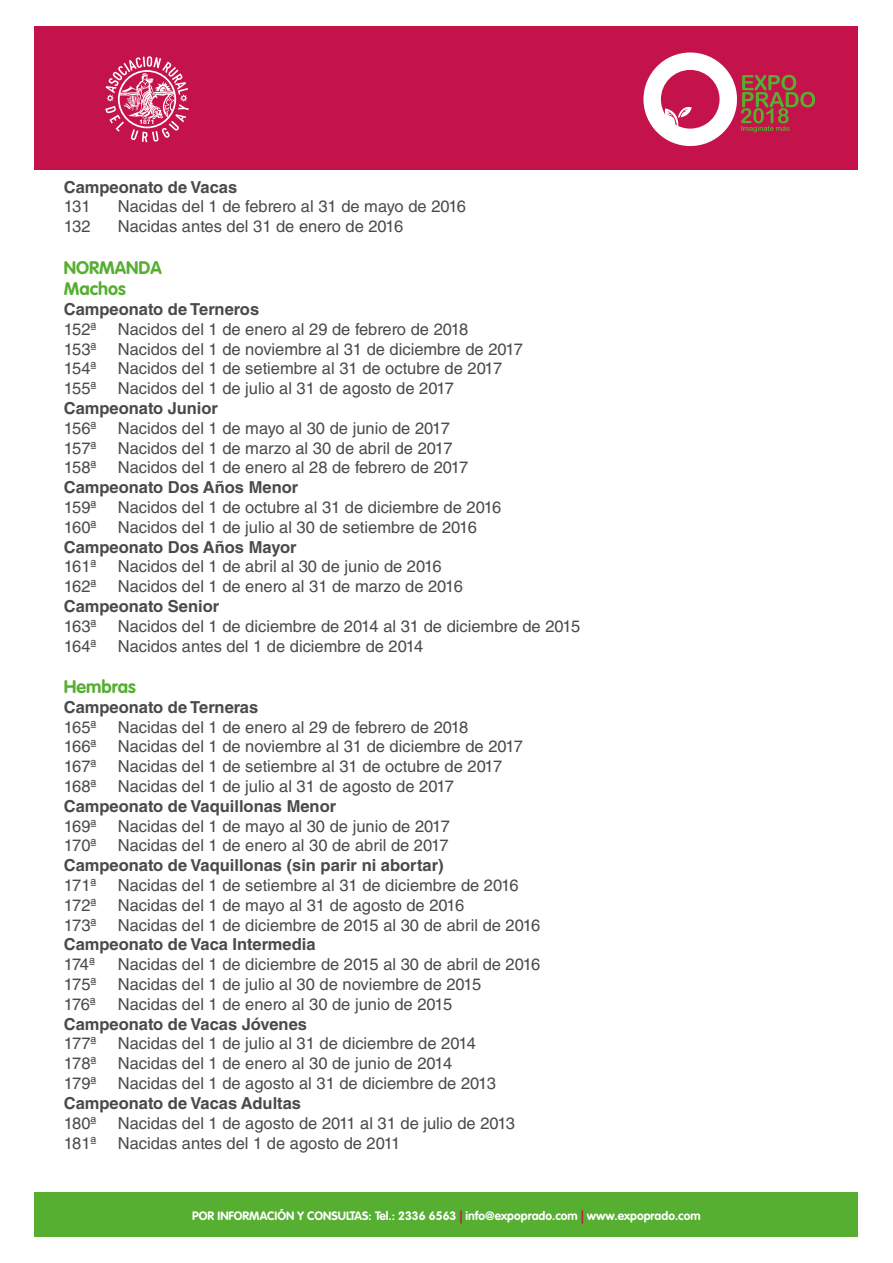
<style>
.page{position:relative;width:893px;height:1263px;background:#fff}
.page>*{position:absolute;margin:0;border:0;box-sizing:border-box;transform-origin:0 0}
.t1{font:700 18px/21.6px "VAG Rounded Std";color:#56af31}
.t2{font:16.5px "Helvetica LT Std";color:#4a4a49}
.t3{font:700 16.5px "Helvetica LT Std";color:#4a4a49}
.t4{font:700 12px "VAG Rounded Std";color:#fff}
.s1{color:#c4124b}
</style>
<div class="page">
<div style="left:35px;top:27px;width:823px;height:143px;background:#c4124b"></div>
<svg style="left:105px;top:56px;width:84px;height:86px"></svg>
<svg style="left:643px;top:52px;width:172px;height:94px"></svg>
<div style="left:35px;top:1192px;width:823px;height:44px;background:#56af31"></div>
<p class="t3" style="left:64px;top:177px;width:175px">Campeonato de Vacas</p>
<p class="t2" style="left:64px;top:197px;width:28px">131</p>
<p class="t2" style="left:118px;top:197px;width:350px">Nacidas del 1 de febrero al 31 de mayo de 2016</p>
<p class="t2" style="left:64px;top:217px;width:28px">132</p>
<p class="t2" style="left:118px;top:217px;width:287px">Nacidas antes del 31 de enero de 2016</p>
<p class="t1" style="left:64px;top:257px;width:100px">NORMANDA<br>Machos</p>
<p class="t3" style="left:64px;top:299px;width:197px">Campeonato de Terneros</p>
<p class="t2" style="left:64px;top:319px;width:34px">152ª</p>
<p class="t2" style="left:118px;top:319px;width:352px">Nacidos del 1 de enero al 29 de febrero de 2018</p>
<p class="t2" style="left:64px;top:339px;width:34px">153ª</p>
<p class="t2" style="left:118px;top:339px;width:407px">Nacidos del 1 de noviembre al 31 de diciembre de 2017</p>
<p class="t2" style="left:64px;top:359px;width:34px">154ª</p>
<p class="t2" style="left:118px;top:359px;width:386px">Nacidos del 1 de setiembre al 31 de octubre de 2017</p>
<p class="t2" style="left:64px;top:379px;width:34px">155ª</p>
<p class="t2" style="left:118px;top:379px;width:338px">Nacidos del 1 de julio al 31 de agosto de 2017</p>
<p class="t3" style="left:64px;top:398px;width:156px">Campeonato Junior</p>
<p class="t2" style="left:64px;top:418px;width:34px">156ª</p>
<p class="t2" style="left:118px;top:418px;width:334px">Nacidos del 1 de mayo al 30 de junio de 2017</p>
<p class="t2" style="left:64px;top:438px;width:34px">157ª</p>
<p class="t2" style="left:118px;top:438px;width:336px">Nacidos del 1 de marzo al 30 de abril de 2017</p>
<p class="t2" style="left:64px;top:458px;width:34px">158ª</p>
<p class="t2" style="left:118px;top:458px;width:352px">Nacidos del 1 de enero al 28 de febrero de 2017</p>
<p class="t3" style="left:64px;top:477px;width:236px">Campeonato Dos Años Menor</p>
<p class="t2" style="left:64px;top:498px;width:34px">159ª</p>
<p class="t2" style="left:118px;top:498px;width:385px">Nacidos del 1 de octubre al 31 de diciembre de 2016</p>
<p class="t2" style="left:64px;top:517px;width:34px">160ª</p>
<p class="t2" style="left:118px;top:517px;width:361px">Nacidos del 1 de julio al 30 de setiembre de 2016</p>
<p class="t3" style="left:64px;top:537px;width:234px">Campeonato Dos Años Mayor</p>
<p class="t2" style="left:64px;top:557px;width:34px">161ª</p>
<p class="t2" style="left:118px;top:557px;width:325px">Nacidos del 1 de abril al 30 de junio de 2016</p>
<p class="t2" style="left:64px;top:577px;width:34px">162ª</p>
<p class="t2" style="left:118px;top:577px;width:347px">Nacidos del 1 de enero al 31 de marzo de 2016</p>
<p class="t3" style="left:64px;top:596px;width:157px">Campeonato Senior</p>
<p class="t2" style="left:64px;top:616px;width:34px">163ª</p>
<p class="t2" style="left:118px;top:616px;width:464px">Nacidos del 1 de diciembre de 2014 al 31 de diciembre de 2015</p>
<p class="t2" style="left:64px;top:636px;width:34px">164ª</p>
<p class="t2" style="left:118px;top:636px;width:307px">Nacidos antes del 1 de diciembre de 2014</p>
<p class="t1" style="left:64px;top:676px;width:74px">Hembras</p>
<p class="t3" style="left:64px;top:697px;width:196px">Campeonato de Terneras</p>
<p class="t2" style="left:64px;top:717px;width:34px">165ª</p>
<p class="t2" style="left:118px;top:717px;width:352px">Nacidas del 1 de enero al 29 de febrero de 2018</p>
<p class="t2" style="left:64px;top:737px;width:34px">166ª</p>
<p class="t2" style="left:118px;top:737px;width:407px">Nacidas del 1 de noviembre al 31 de diciembre de 2017</p>
<p class="t2" style="left:64px;top:757px;width:34px">167ª</p>
<p class="t2" style="left:118px;top:757px;width:386px">Nacidas del 1 de setiembre al 31 de octubre de 2017</p>
<p class="t2" style="left:64px;top:777px;width:34px">168ª</p>
<p class="t2" style="left:118px;top:777px;width:338px">Nacidas del 1 de julio al 31 de agosto de 2017</p>
<p class="t3" style="left:64px;top:796px;width:274px">Campeonato de Vaquillonas Menor</p>
<p class="t2" style="left:64px;top:816px;width:34px">169ª</p>
<p class="t2" style="left:118px;top:816px;width:334px">Nacidas del 1 de mayo al 30 de junio de 2017</p>
<p class="t2" style="left:64px;top:836px;width:34px">170ª</p>
<p class="t2" style="left:118px;top:836px;width:332px">Nacidas del 1 de enero al 30 de abril de 2017</p>
<p class="t3" style="left:64px;top:855px;width:381px">Campeonato de Vaquillonas (sin parir ni abortar)</p>
<p class="t2" style="left:64px;top:876px;width:34px">171ª</p>
<p class="t2" style="left:118px;top:876px;width:402px">Nacidas del 1 de setiembre al 31 de diciembre de 2016</p>
<p class="t2" style="left:64px;top:895px;width:34px">172ª</p>
<p class="t2" style="left:118px;top:895px;width:348px">Nacidas del 1 de mayo al 31 de agosto de 2016</p>
<p class="t2" style="left:64px;top:915px;width:34px">173ª</p>
<p class="t2" style="left:118px;top:915px;width:424px">Nacidas del 1 de diciembre de 2015 al 30 de abril de 2016</p>
<p class="t3" style="left:64px;top:934px;width:253px">Campeonato de Vaca Intermedia</p>
<p class="t2" style="left:64px;top:955px;width:33px">174ª</p>
<p class="t2" style="left:118px;top:955px;width:424px">Nacidas del 1 de diciembre de 2015 al 30 de abril de 2016</p>
<p class="t2" style="left:64px;top:975px;width:34px">175ª</p>
<p class="t2" style="left:118px;top:975px;width:365px">Nacidas del 1 de julio al 30 de noviembre de 2015</p>
<p class="t2" style="left:64px;top:994px;width:34px">176ª</p>
<p class="t2" style="left:118px;top:994px;width:336px">Nacidas del 1 de enero al 30 de junio de 2015</p>
<p class="t3" style="left:64px;top:1014px;width:245px">Campeonato de Vacas Jóvenes</p>
<p class="t2" style="left:64px;top:1034px;width:34px">177ª</p>
<p class="t2" style="left:118px;top:1034px;width:360px">Nacidas del 1 de julio al 31 de diciembre de 2014</p>
<p class="t2" style="left:64px;top:1054px;width:34px">178ª</p>
<p class="t2" style="left:118px;top:1054px;width:336px">Nacidas del 1 de enero al 30 de junio de 2014</p>
<p class="t2" style="left:64px;top:1074px;width:34px">179ª</p>
<p class="t2" style="left:118px;top:1074px;width:380px">Nacidas del 1 de agosto al 31 de diciembre de 2013</p>
<p class="t3" style="left:64px;top:1093px;width:239px">Campeonato de Vacas Adultas</p>
<p class="t2" style="left:64px;top:1113px;width:34px">180ª</p>
<p class="t2" style="left:118px;top:1113px;width:399px">Nacidas del 1 de agosto de 2011 al 31 de julio de 2013</p>
<p class="t2" style="left:64px;top:1133px;width:34px">181ª</p>
<p class="t2" style="left:118px;top:1133px;width:284px">Nacidas antes del 1 de agosto de 2011</p>
<p class="t4" style="left:192px;top:1208px;width:510px">POR INFORMACIÓN Y CONSULTAS: Tel.: 2336 6563 <span class="s1">|</span> info@expoprado.com <span class="s1">|</span> www.expoprado.com</p>
</div>
